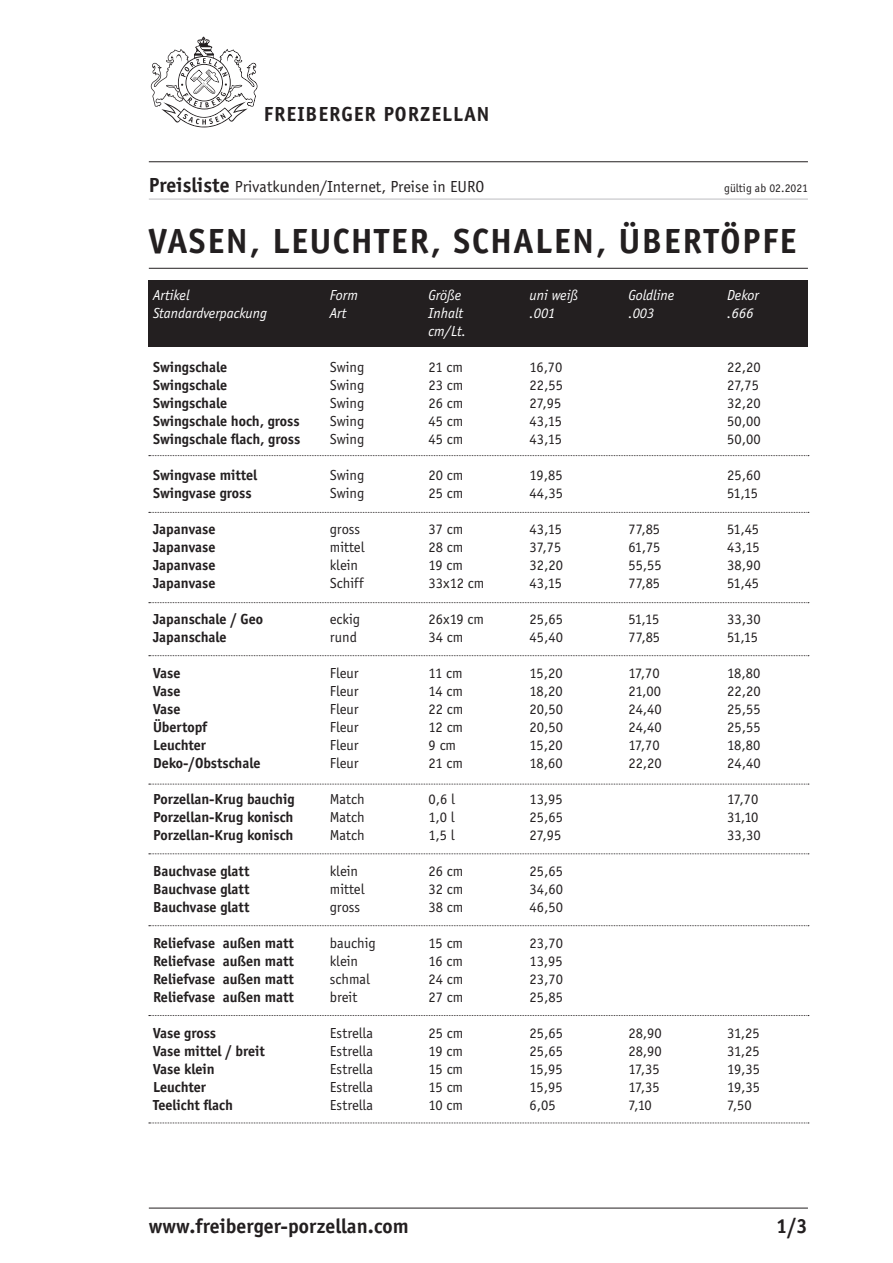
<style>
.page{position:relative;width:893px;height:1263px;background:#fff}
.page>*{position:absolute;margin:0;border:0;box-sizing:border-box;transform-origin:0 0}
.t1{font:700 36px "Officina Sans";letter-spacing:.05em;color:#231f20}
.t2{font:700 21px "Officina Sans";letter-spacing:.005em;color:#231f20}
.t3{font:700 21px "Officina Sans";letter-spacing:.05em;color:#231f20}
.t4{font:16.5px "Officina Sans";letter-spacing:.005em;color:#231f20}
.t5{font:15px/18px "Officina Sans";color:#231f20;text-align:justify}
.t6{font:700 15px/18px "Officina Sans";color:#231f20}
.t7{font:italic 15px/18px "Officina Sans";color:#fff}
.t8{font:12px "Officina Sans";letter-spacing:.005em;color:#231f20}
.s1{font-weight:700;font-size:21px}
</style>
<div class="page">
<div style="left:148px;top:281px;width:659px;height:66px;background:#231f20"></div>
<hr style="left:149px;top:161px;width:659px;height:1px;background:#231f20">
<hr style="left:149px;top:1208px;width:659px;height:1px;background:#231f20">
<hr style="left:149px;top:268px;width:659px;height:1px;background:#231f20">
<hr style="left:149px;top:199px;width:659px;height:1px;background:#bcbdc0">
<svg style="left:149px;top:512px;width:660px;height:1px"></svg>
<svg style="left:149px;top:602px;width:660px;height:1px"></svg>
<svg style="left:149px;top:655px;width:660px;height:1px"></svg>
<svg style="left:149px;top:784px;width:660px;height:1px"></svg>
<svg style="left:149px;top:1015px;width:660px;height:1px"></svg>
<svg style="left:149px;top:1122px;width:660px;height:1px"></svg>
<svg style="left:149px;top:925px;width:660px;height:1px"></svg>
<svg style="left:151px;top:37px;width:106px;height:91px"></svg>
<svg style="left:149px;top:455px;width:660px;height:1px"></svg>
<svg style="left:149px;top:853px;width:660px;height:1px"></svg>
<h2 class="t3" style="left:264px;top:101px;width:227px">FREIBERGER PORZELLAN</h2>
<p class="t4" style="left:149px;top:178px;width:337px"><span class="s1">Preisliste</span> Privatkunden/Internet, Preise in EURO</p>
<p class="t8" style="left:724px;top:181px;width:85px">gültig ab 02.2021</p>
<h1 class="t1" style="left:149px;top:220px;width:649px">VASEN, LEUCHTER, SCHALEN, ÜBERTÖPFE</h1>
<p class="t7" style="left:153px;top:286px;width:116px">Artikel<br>Standardverpackung</p>
<p class="t6" style="left:153px;top:358px;width:149px">Swingschale<br>Swingschale<br>Swingschale<br>Swingschale hoch, gross<br>Swingschale flach, gross</p>
<p class="t6" style="left:153px;top:466px;width:105px">Swingvase mittel<br>Swingvase gross</p>
<p class="t6" style="left:153px;top:520px;width:64px;text-align:justify">Japanvase Japanvase Japanvase Japanvase</p>
<p class="t6" style="left:153px;top:610px;width:111px">Japanschale / Geo<br>Japanschale</p>
<p class="t6" style="left:153px;top:664px;width:109px">Vase<br>Vase<br>Vase<br>Übertopf<br>Leuchter<br>Deko-/Obstschale</p>
<p class="t6" style="left:153px;top:790px;width:143px;text-align:justify">Porzellan-Krug bauchig Porzellan-Krug konisch Porzellan-Krug konisch</p>
<p class="t6" style="left:153px;top:862px;width:98px;text-align:justify">Bauchvase glatt Bauchvase glatt Bauchvase glatt</p>
<p class="t6" style="left:153px;top:934px;width:142px;text-align:justify">Reliefvase außen matt Reliefvase außen matt Reliefvase außen matt Reliefvase außen matt</p>
<p class="t6" style="left:153px;top:1024px;width:113px">Vase gross<br>Vase mittel / breit<br>Vase klein<br>Leuchter<br>Teelicht flach</p>
<p class="t7" style="left:330px;top:286px;width:30px">Form<br>Art</p>
<p class="t5" style="left:330px;top:358px;width:36px">Swing Swing Swing Swing Swing</p>
<p class="t5" style="left:330px;top:466px;width:36px">Swing<br>Swing</p>
<p class="t5" style="left:330px;top:520px;width:36px;text-align:left">gross mittel klein<br>Schiff</p>
<p class="t5" style="left:330px;top:610px;width:32px">eckig rund</p>
<p class="t5" style="left:330px;top:664px;width:30px">Fleur Fleur Fleur Fleur Fleur Fleur</p>
<p class="t5" style="left:330px;top:790px;width:37px">Match Match Match</p>
<p class="t5" style="left:330px;top:862px;width:36px;text-align:left">klein mittel gross</p>
<p class="t5" style="left:330px;top:934px;width:47px;text-align:left">bauchig klein schmal breit</p>
<p class="t5" style="left:330px;top:1024px;width:45px">Estrella Estrella Estrella Estrella Estrella</p>
<p class="t7" style="left:429px;top:286px;width:39px">Größe<br>Inhalt cm/Lt.</p>
<p class="t5" style="left:429px;top:358px;width:36px">21 cm 23 cm 26 cm 45 cm 45 cm</p>
<p class="t5" style="left:429px;top:466px;width:36px">20 cm<br>25 cm</p>
<p class="t5" style="left:429px;top:520px;width:57px;text-align:left">37 cm<br>28 cm<br>19 cm<br>33x12 cm</p>
<p class="t5" style="left:429px;top:610px;width:57px">26x19 cm<br>34 cm</p>
<p class="t5" style="left:429px;top:664px;width:36px;text-align:left">11 cm<br>14 cm<br>22 cm<br>12 cm<br>9 cm<br>21 cm</p>
<p class="t5" style="left:429px;top:790px;width:28px">0,6 l 1,0 l 1,5 l</p>
<p class="t5" style="left:429px;top:862px;width:36px">26 cm 32 cm 38 cm</p>
<p class="t5" style="left:429px;top:934px;width:36px">15 cm 16 cm 24 cm 27 cm</p>
<p class="t5" style="left:429px;top:1024px;width:36px">25 cm 19 cm 15 cm 15 cm 10 cm</p>
<p class="t7" style="left:530px;top:286px;width:50px">uni weiß .001</p>
<p class="t5" style="left:530px;top:358px;width:35px">16,70<br>22,55<br>27,95<br>43,15<br>43,15</p>
<p class="t5" style="left:530px;top:466px;width:35px">19,85<br>44,35</p>
<p class="t5" style="left:530px;top:520px;width:35px">43,15<br>37,75<br>32,20<br>43,15</p>
<p class="t5" style="left:530px;top:610px;width:35px">25,65<br>45,40</p>
<p class="t5" style="left:530px;top:664px;width:35px">15,20<br>18,20<br>20,50<br>20,50<br>15,20<br>18,60</p>
<p class="t5" style="left:530px;top:790px;width:35px">13,95<br>25,65<br>27,95</p>
<p class="t5" style="left:530px;top:862px;width:35px">25,65<br>34,60<br>46,50</p>
<p class="t5" style="left:530px;top:934px;width:35px">23,70<br>13,95<br>23,70<br>25,85</p>
<p class="t5" style="left:530px;top:1024px;width:35px">25,65<br>25,65<br>15,95<br>15,95<br>6,05</p>
<p class="t7" style="left:628px;top:286px;width:47px">Goldline .003</p>
<p class="t5" style="left:628px;top:520px;width:35px">77,85<br>61,75<br>55,55<br>77,85</p>
<p class="t5" style="left:628px;top:610px;width:33px">51,15<br>77,85</p>
<p class="t5" style="left:628px;top:664px;width:35px;text-align:left">17,70<br>21,00<br>24,40<br>24,40<br>17,70<br>22,20</p>
<p class="t5" style="left:628px;top:1024px;width:35px;text-align:left">28,90<br>28,90<br>17,35<br>17,35<br>7,10</p>
<p class="t7" style="left:727px;top:286px;width:33px">Dekor .666</p>
<p class="t5" style="left:727px;top:358px;width:35px">22,20<br>27,75<br>32,20<br>50,00<br>50,00</p>
<p class="t5" style="left:727px;top:466px;width:35px">25,60<br>51,15</p>
<p class="t5" style="left:727px;top:520px;width:35px">51,45<br>43,15<br>38,90<br>51,45</p>
<p class="t5" style="left:727px;top:610px;width:35px">33,30<br>51,15</p>
<p class="t5" style="left:727px;top:664px;width:35px">18,80<br>22,20<br>25,55<br>25,55<br>18,80<br>24,40</p>
<p class="t5" style="left:727px;top:790px;width:35px;text-align:left">17,70<br>31,10<br>33,30</p>
<p class="t5" style="left:727px;top:1024px;width:35px">31,25<br>31,25<br>19,35<br>19,35<br>7,50</p>
<h2 class="t2" style="left:149px;top:1213px;width:261px">www.freiberger-porzellan.com</h2>
<h2 class="t2" style="left:776px;top:1213px;width:33px">1/3</h2>
</div>
